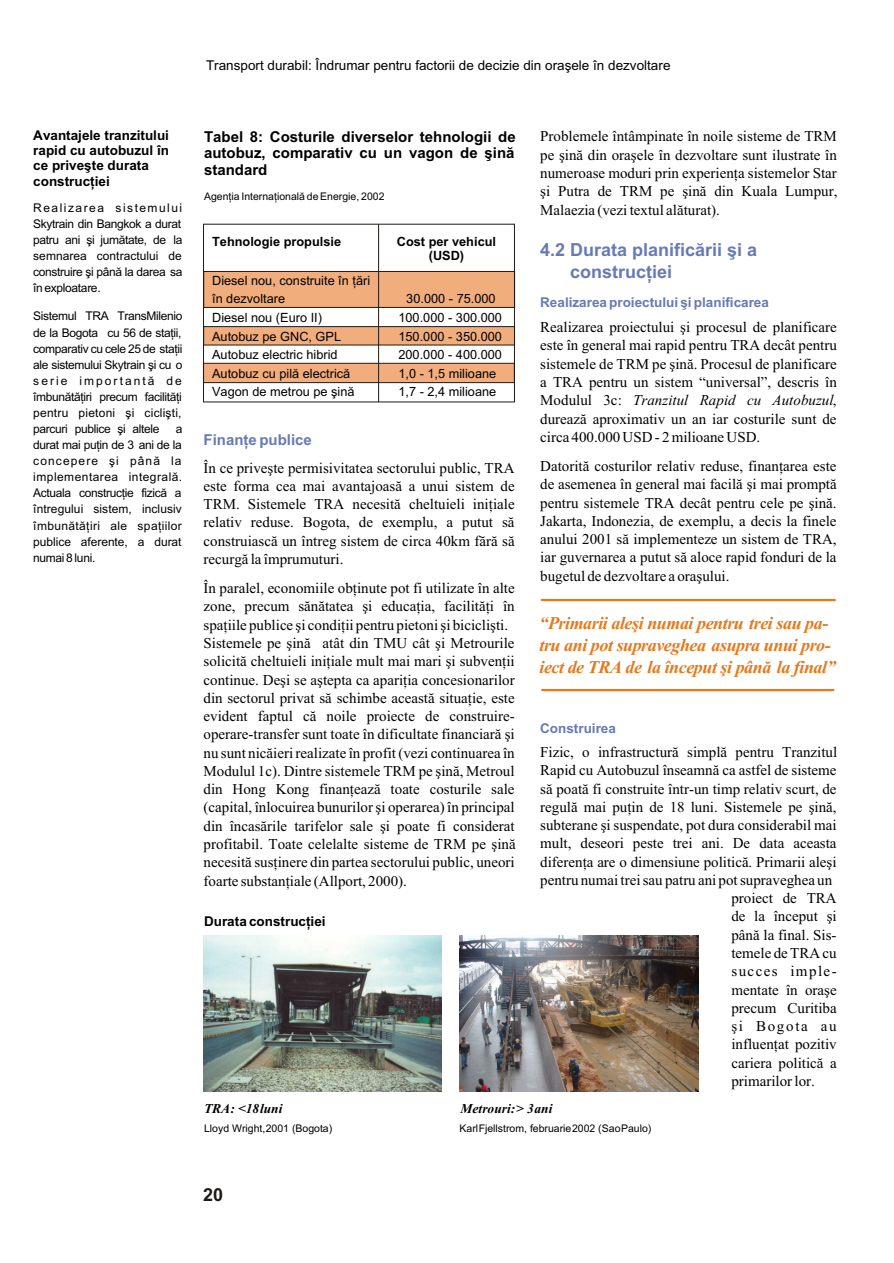
<style>
.page{position:relative;width:894px;height:1263px;background:#fff}
.page>*{position:absolute;margin:0;border:0;box-sizing:border-box;transform-origin:0 0}
.t1{font:italic 700 18px/21.9px "Times New Roman CE";letter-spacing:-.025em;color:#e8781a}
.t2{font:700 18px/22px "Arial CE";color:#667ab5}
.t3{font:700 18px "Arial CE";color:#1f1a17}
.t4{font:15px/18.3px "Times New Roman CE";color:#000;text-align:justify}
.t5{font:700 15px/16.8px "Arial CE";color:#000;text-align:justify}
.t6{font:15px "Times New Roman";color:#000}
.t7{font:700 15px "Arial CE";color:#667ab5}
.t8{font:700 13.5px/15.1px "Arial CE";color:#000}
.t9{font:13.5px "Arial CE";color:#000}
.t10{font:700 13.5px "Arial CE";color:#667ab5}
.t11{font:italic 700 13.5px "Times New Roman";color:#000}
.t12{font:12.75px/18.5px "Arial CE";color:#000}
.t13{font:700 12.75px/14.2px "Arial CE";color:#000;text-align:center}
.t14{font:12px/16px "Arial CE";letter-spacing:-.005em;color:#000;text-align:justify}
.t15{font:10.5px "Arial CE";color:#000}
.s1{font-style:italic}
.s2{font-family:"Times New Roman"}
</style>
<div class="page">
<div style="left:203px;top:271px;width:312px;height:37px;background:#f2ad7d;border:1px solid #1f1a17"></div>
<div style="left:203px;top:326px;width:312px;height:19px;background:#f2ad7d;border:1px solid #1f1a17"></div>
<div style="left:203px;top:363px;width:312px;height:20px;background:#f2ad7d;border:1px solid #1f1a17"></div>
<div style="left:203px;top:224px;width:312px;height:178px;border:1px solid #1f1a17"></div>
<hr style="left:378px;top:224px;width:1px;height:178px;background:#1f1a17">
<img style="left:203px;top:935px;width:239px;height:156px">
<img style="left:460px;top:935px;width:239px;height:156px">
<hr style="left:541px;top:599px;width:295px;height:2px;background:#e8781a">
<hr style="left:541px;top:689px;width:293px;height:2px;background:#e8781a">
<p class="t9" style="left:206px;top:58px;width:466px">Transport durabil: Îndrumar pentru factorii de decizie din oraºele în dezvoltare</p>
<p class="t8" style="left:33px;top:130px;width:137px">Avantajele tranzitului rapid cu autobuzul în ce priveºte durata construcþiei</p>
<p class="t14" style="left:33px;top:200px;width:151px">Realizarea sistemului Skytrain din Bangkok a durat patru ani ºi jumãtate, de la semnarea contractului de construire ºi pânã la darea sa în exploatare.</p>
<p class="t14" style="left:33px;top:309px;width:151px">Sistemul TRA TransMilenio de la Bogota cu 56 de staþii, comparativ cu cele 25 de staþii ale sistemului Skytrain ºi cu o serie importantã de îmbunãtãþiri precum facilitãþi pentru pietoni ºi cicliºti, parcuri publice ºi altele</p>
<p class="t14" style="left:33px;top:421px;width:151px;text-indent:143px">a durat mai puþin de 3 ani de la concepere ºi pânã la implementarea integralã.<br>Actuala construcþie fizicã a întregului sistem, inclusiv îmbunãtãþiri ale spaþiilor publice aferente, a durat numai 8 luni.</p>
<p class="t5" style="left:204px;top:130px;width:313px">Tabel 8: Costurile diverselor tehnologii de autobuz, comparativ cu un vagon de ºinã standard</p>
<p class="t15" style="left:204px;top:190px;width:182px">Agenþia Internaþionalã de Energie, 2002</p>
<p class="t13" style="left:212px;top:236px;width:130px">Tehnologie propulsie</p>
<p class="t13" style="left:397px;top:236px;width:101px">Cost per vehicul (USD)</p>
<p class="t12" style="left:212px;top:272px;width:160px">Diesel nou, construite în þãri în dezvoltare</p>
<p class="t12" style="left:406px;top:290px;width:91px">30.000 - 75.000</p>
<p class="t12" style="left:212px;top:309px;width:111px">Diesel nou (Euro II)</p>
<p class="t12" style="left:398px;top:309px;width:105px">100.000 - 300.000</p>
<p class="t12" style="left:212px;top:327px;width:131px">Autobuz pe GNC, GPL</p>
<p class="t12" style="left:398px;top:327px;width:105px">150.000 - 350.000</p>
<p class="t12" style="left:212px;top:346px;width:127px">Autobuz electric hibrid</p>
<p class="t12" style="left:398px;top:346px;width:105px">200.000 - 400.000</p>
<p class="t12" style="left:212px;top:364px;width:140px">Autobuz cu pilã electricã</p>
<p class="t12" style="left:398px;top:364px;width:99px">1,0 - 1,5 milioane</p>
<p class="t12" style="left:212px;top:383px;width:144px">Vagon de metrou pe ºinã</p>
<p class="t12" style="left:398px;top:383px;width:99px">1,7 - 2,4 milioane</p>
<p class="t7" style="left:204px;top:434px;width:110px">Finanþe publice</p>
<p class="t4" style="left:204px;top:459px;width:313px">În ce priveºte permisivitatea sectorului public, TRA este forma cea mai avantajoasã a unui sistem de TRM. Sistemele TRA necesitã cheltuieli iniþiale relativ reduse. Bogota, de exemplu, a putut sã construiascã un întreg sistem de circa 40km fãrã sã recurgã la împrumuturi.</p>
<p class="t4" style="left:204px;top:579px;width:314px;text-align:left">În paralel, economiile obþinute pot fi utilizate în alte zone, precum sãnãtatea ºi educaþia, facilitãþi în spaþiile publice ºi condiþii pentru pietoni ºi bicicliºti.<br>Sistemele pe ºinã atât din TMU cât ºi Metrourile solicitã cheltuieli iniþiale mult mai mari ºi subvenþii continue. Deºi se aºtepta ca apariþia concesionarilor din sectorul privat sã schimbe aceastã situaþie, este evident faptul cã noile proiecte de construire&shy;operare-transfer sunt toate în dificultate financiarã ºi nu sunt nicãieri realizate în profit (vezi continuarea în Modulul 1c). Dintre sistemele TRM pe ºinã, Metroul din Hong Kong finanþeazã toate costurile sale (capital, înlocuirea bunurilor ºi operarea) în principal din încasãrile tarifelor sale ºi poate fi considerat profitabil. Toate celelalte sisteme de TRM pe ºinã necesitã susþinere din partea sectorului public, uneori foarte substanþiale (Allport, 2000).</p>
<p class="t8" style="left:204px;top:915px;width:123px">Durata construcþiei</p>
<p class="t4" style="left:540px;top:127px;width:299px">Problemele întâmpinate în noile sisteme de TRM pe ºinã din oraºele în dezvoltare sunt ilustrate în numeroase moduri prin experienþa sistemelor Star ºi Putra de TRM pe ºinã din Kuala Lumpur, Malaezia (vezi textul alãturat).</p>
<p class="t2" style="left:570px;top:241px;width:188px;text-indent:-30px">4.2 Durata planificãrii ºi a construcþiei</p>
<p class="t10" style="left:540px;top:297px;width:230px">Realizarea proiectului ºi planificarea</p>
<p class="t4" style="left:540px;top:318px;width:298px">Realizarea proiectului ºi procesul de planificare este în general mai rapid pentru TRA decât pentru sistemele de TRM pe ºinã. Procesul de planificare a TRA pentru un sistem “universal”, descris în Modulul 3c: <span class="s1">Tranzitul Rapid cu Autobuzul</span>, dureazã aproximativ un an iar costurile sunt de</p>
<p class="t6" style="left:540px;top:429px;width:222px">circa 400.000 USD - 2 milioane USD.</p>
<p class="t4" style="left:540px;top:457px;width:298px">Datoritã costurilor relativ reduse, finanþarea este de asemenea în general mai facilã ºi mai promptã pentru sistemele TRA decât pentru cele pe ºinã.<br>Jakarta, Indonezia, de exemplu, a decis la finele anului 2001 sã implementeze un sistem de TRA, iar guvernarea a putut sã aloce rapid fonduri de la bugetul de dezvoltare a oraºului.</p>
<p class="t1" style="left:540px;top:615px;width:298px">“Primarii aleºi numai pentru trei sau pa&shy;tru ani pot supraveghea asupra unui pro&shy;iect de TRA de la început ºi pânã la final”</p>
<p class="t10" style="left:540px;top:723px;width:77px">Construirea</p>
<p class="t4" style="left:540px;top:743px;width:298px"><span class="s2">Fizic, o i</span>nfrastructurã simplã pentru Tranzitul Rapid cu Autobuzul înseamnã ca astfel de sisteme sã poatã fi construite într-un timp relativ scurt, de regulã mai puþin de 18 luni. Sistemele pe ºinã, subterane ºi suspendate, pot dura considerabil mai mult, deseori peste trei ani. De data aceasta diferenþa are o dimensiune politicã. Primarii aleºi pentru numai trei sau patru ani pot supraveghea un</p>
<p class="t4" style="left:731px;top:889px;width:107px">proiect de TRA de la început ºi pânã la final. Sis&shy;temele de TRA cu succes imple&shy;mentate în oraºe precum Curitiba ºi Bogota au influenþat pozitiv cariera politicã a primarilor lor.</p>
<p class="t11" style="left:204px;top:1104px;width:80px">TRA: &lt;18 luni</p>
<p class="t11" style="left:461px;top:1104px;width:93px">Metrouri: &gt; 3 ani</p>
<p class="t15" style="left:204px;top:1123px;width:130px">Lloyd Wright, 2001 (Bogota)</p>
<p class="t15" style="left:459px;top:1123px;width:193px">Karl Fjellstrom, februarie 2002 (Sao Paulo)</p>
<p class="t3" style="left:203px;top:1188px;width:22px">20</p>
</div>
